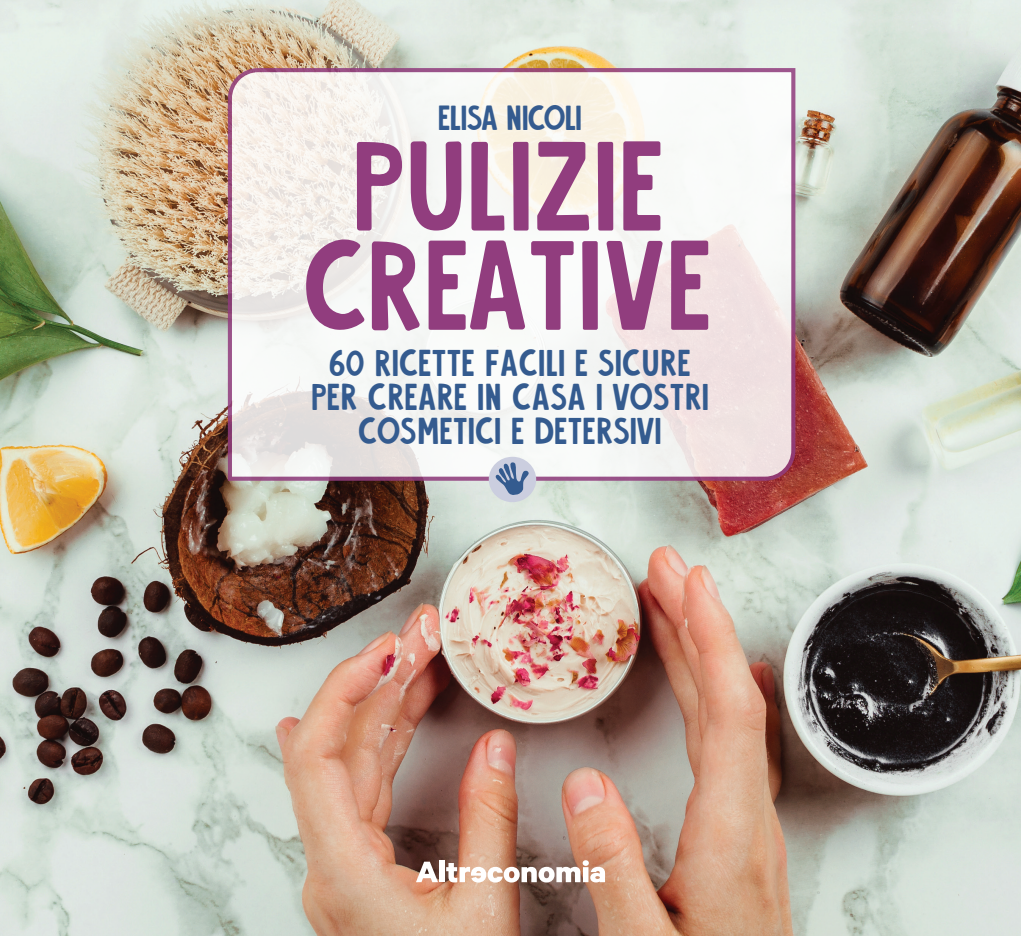
<style>
.page{position:relative;width:1021px;height:936px;background:#fff}
.page>*{position:absolute;margin:0;border:0;box-sizing:border-box;transform-origin:0 0}
.t1{font:102px "Alvania";letter-spacing:.02em;color:#913d7e}
.t2{font:30px "Alvania";letter-spacing:.03em;color:#345b8f}
.t3{font:28px "Alvania";color:#345b8f}
</style>
<div class="page">
<img style="left:0;top:0;width:1020px;height:935px">
<svg style="left:416px;top:861px;width:22px;height:21px"></svg>
<div style="left:439px;top:860px;width:5px;height:22px;background:#fff"></div>
<svg style="left:446px;top:860px;width:159px;height:22px"></svg>
<svg style="left:226px;top:66px;width:571px;height:416px"></svg>
<div style="left:489px;top:456px;width:47px;height:46px;background:#cbcedf;border-radius:50%"></div>
<svg style="left:493px;top:462px;width:36px;height:35px"></svg>
<p class="t3" style="left:439px;top:99px;width:145px">ELISA NICOLI</p>
<p class="t1" style="left:355px;top:117px;width:311px">PULIZIE</p>
<p class="t1" style="left:308px;top:216px;width:407px">CREATIVE</p>
<p class="t2" style="left:330px;top:342px;width:362px">60 RICETTE FACILI E SICURE</p>
<p class="t2" style="left:312px;top:376px;width:399px">PER CREARE IN CASA I VOSTRI</p>
<p class="t2" style="left:359px;top:410px;width:304px">COSMETICI E DETERSIVI</p>
</div>
